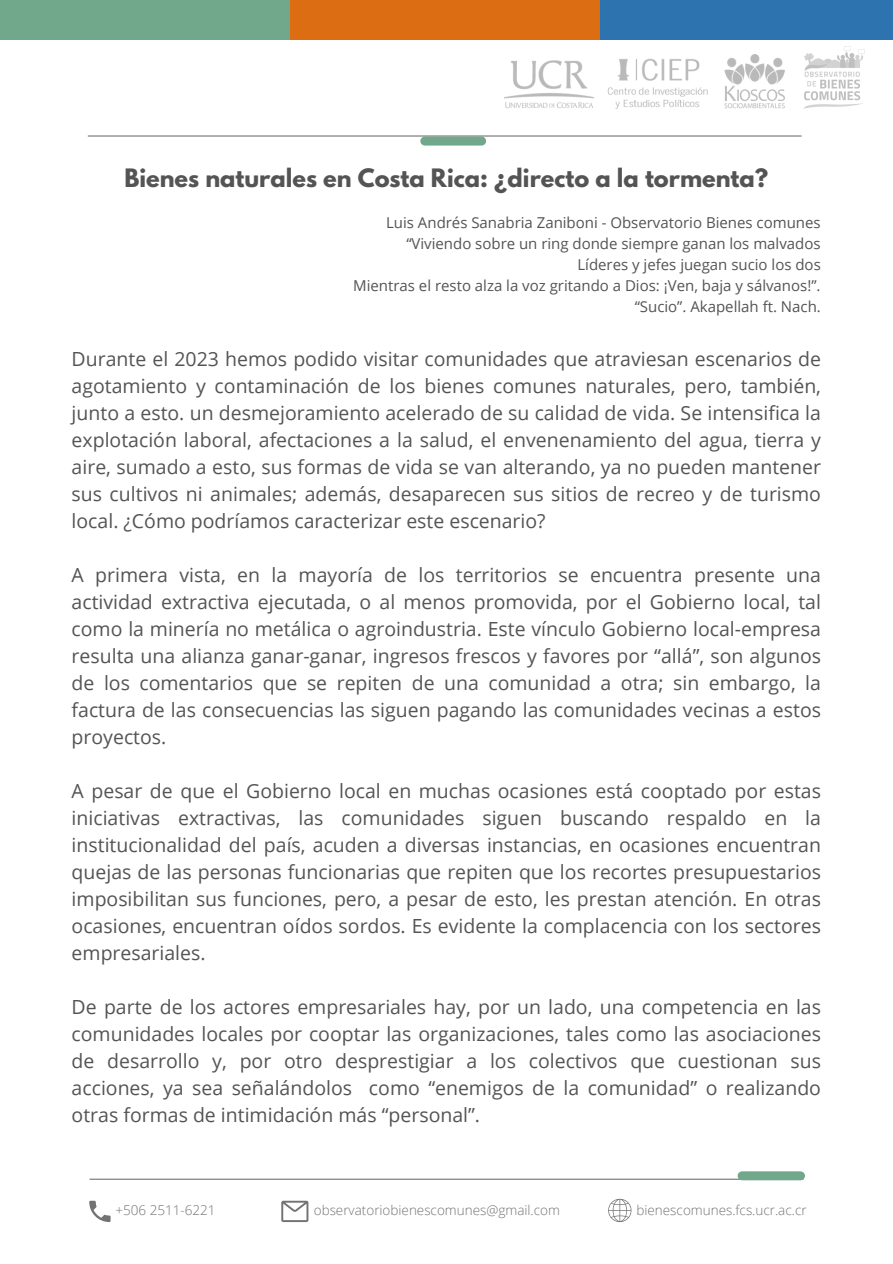
<style>
.page{position:relative;width:893px;height:1264px;background:#fff}
.page>*{position:absolute;margin:0;border:0;box-sizing:border-box;transform-origin:0 0}
.t1{font:700 22.5px "League Spartan";color:#545454}
.t2{font:19.5px/27px "Open Sans";color:#545454;text-align:justify}
.t3{font:15px "Open Sans";color:#545454}
.t4{font:300 13.5px "Open Sans";color:#737373}
</style>
<div class="page">
<div style="left:290px;top:0;width:309px;height:39px;background:#dc6d12"></div>
<div style="left:599px;top:0;width:293px;height:39px;background:#2c73af"></div>
<div style="left:0;top:0;width:290px;height:39px;background:#71a88b"></div>
<svg style="left:89px;top:1200px;width:22px;height:21px"></svg>
<svg style="left:281px;top:1200px;width:27px;height:21px"></svg>
<svg style="left:608px;top:1198px;width:23px;height:23px"></svg>
<hr style="left:90px;top:1178px;width:712px;height:1px;background:#737373">
<div style="left:742px;top:1171px;width:58px;height:9px;background:#71a88b"></div>
<hr style="left:88px;top:135px;width:713px;height:2px;background:#737373">
<div style="left:425px;top:137px;width:56px;height:9px;background:#71a88b"></div>
<img style="left:804px;top:47px;width:60px;height:61px">
<img style="left:505px;top:55px;width:279px;height:53px">
<p class="t1" style="left:124px;top:167px;width:645px">Bienes naturales en Costa Rica: ¿directo a la tormenta?</p>
<p class="t3" style="left:386px;top:212px;width:436px">Luis Andrés Sanabria Zaniboni - Observatorio Bienes comunes</p>
<p class="t3" style="left:406px;top:233px;width:416px">“Viviendo sobre un ring donde siempre ganan los malvados</p>
<p class="t3" style="left:577px;top:254px;width:245px">Líderes y jefes juegan sucio los dos</p>
<p class="t3" style="left:353px;top:275px;width:469px">Mientras el resto alza la voz gritando a Dios: ¡Ven, baja y sálvanos!”.</p>
<p class="t3" style="left:634px;top:296px;width:188px">“Sucio”. Akapellah ft. Nach.</p>
<p class="t2" style="left:72px;top:345px;width:750px">Durante el 2023 hemos podido visitar comunidades que atraviesan escenarios de agotamiento y contaminación de los bienes comunes naturales, pero, también, junto a esto. un desmejoramiento acelerado de su calidad de vida. Se intensifica la explotación laboral, afectaciones a la salud, el envenenamiento del agua, tierra y aire, sumado a esto, sus formas de vida se van alterando, ya no pueden mantener sus cultivos ni animales; además, desaparecen sus sitios de recreo y de turismo local. ¿Cómo podríamos caracterizar este escenario?</p>
<p class="t2" style="left:72px;top:561px;width:750px">A primera vista, en la mayoría de los territorios se encuentra presente una actividad extractiva ejecutada, o al menos promovida, por el Gobierno local, tal como la minería no metálica o agroindustria. Este vínculo Gobierno local-empresa resulta una alianza ganar-ganar, ingresos frescos y favores por “allá”, son algunos de los comentarios que se repiten de una comunidad a otra; sin embargo, la factura de las consecuencias las siguen pagando las comunidades vecinas a estos proyectos.</p>
<p class="t2" style="left:72px;top:776px;width:750px">A pesar de que el Gobierno local en muchas ocasiones está cooptado por estas iniciativas extractivas, las comunidades siguen buscando respaldo en la institucionalidad del país, acuden a diversas instancias, en ocasiones encuentran quejas de las personas funcionarias que repiten que los recortes presupuestarios imposibilitan sus funciones, pero, a pesar de esto, les prestan atención. En otras ocasiones, encuentran oídos sordos. Es evidente la complacencia con los sectores empresariales.</p>
<p class="t2" style="left:72px;top:992px;width:750px">De parte de los actores empresariales hay, por un lado, una competencia en las comunidades locales por cooptar las organizaciones, tales como las asociaciones de desarrollo y, por otro desprestigiar a los colectivos que cuestionan sus acciones, ya sea señalándolos como “enemigos de la comunidad” o realizando otras formas de intimidación más “personal”.</p>
<p class="t4" style="left:115px;top:1200px;width:102px">+506 2511-6221</p>
<p class="t4" style="left:314px;top:1200px;width:248px">observatoriobienescomunes@gmail.com</p>
<p class="t4" style="left:636px;top:1200px;width:172px">bienescomunes.fcs.ucr.ac.cr</p>
</div>
